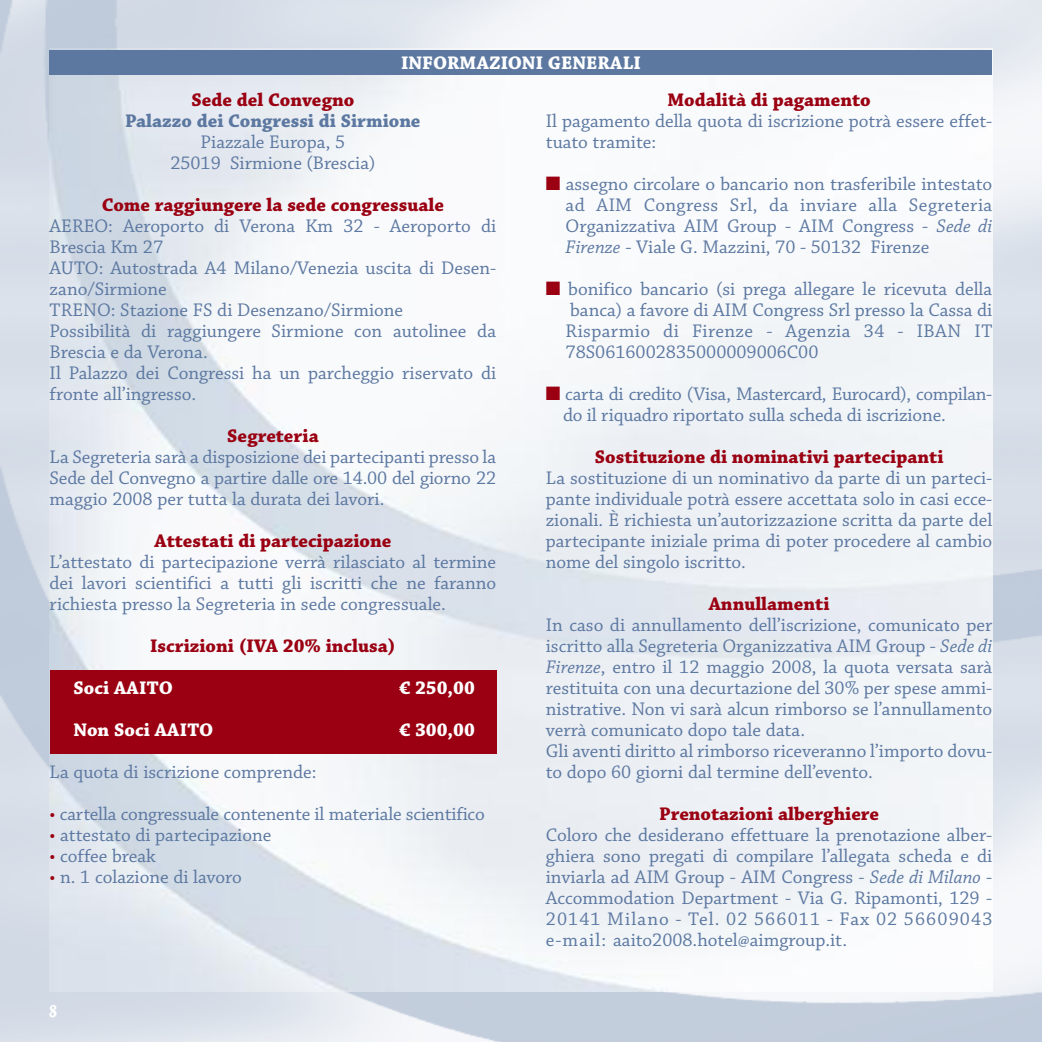
<style>
.page{position:relative;width:1042px;height:1042px;background:#fff}
.page>*{position:absolute;margin:0;border:0;box-sizing:border-box;transform-origin:0 0}
.t1{font:24.5px "Black Beard";color:#fff}
.t2{font:19.25px/21px "Chaparral Pro";color:#5c78a1;text-align:justify}
.t3{font:700 19.25px "Chaparral Pro";color:#9a0011}
.t4{font:700 19.25px "Chaparral Pro";letter-spacing:.005em;color:#fff}
.t5{font:700 19.25px "Chaparral Pro";color:#5c78a1}
.s1{color:#9a0011}
.s2{font-style:italic}
</style>
<div class="page">
<img style="left:0;top:0;width:1042px;height:1042px">
<img style="left:50px;top:49px;width:942px;height:942px">
<div style="left:50px;top:670px;width:446px;height:84px;background:#9a0011"></div>
<div style="left:50px;top:50px;width:942px;height:24px;background:#5c78a1"></div>
<p class="t4" style="left:401px;top:56px;width:241px">INFORmAZIONI GENERALI</p>
<p class="t3" style="left:191px;top:92px;width:164px">Sede del Convegno</p>
<p class="t5" style="left:125px;top:113px;width:297px">Palazzo dei Congressi di Sirmione</p>
<p class="t2" style="left:170px;top:133px;width:206px;text-align:center">Piazzale Europa, 5<br>25019 Sirmione (Brescia)</p>
<p class="t3" style="left:102px;top:197px;width:344px">Come raggiungere la sede congressuale</p>
<p class="t2" style="left:50px;top:217px;width:448px;text-align:left">AEREO: Aeroporto di Verona Km 32 - Aeroporto di Brescia Km 27<br>AuTO: Autostrada A4 Milano/Venezia uscita di Desen&shy;zano/Sirmione<br>TRENO: Stazione FS di Desenzano/Sirmione<br>Possibilità di raggiungere Sirmione con autolinee da Brescia e da Verona.<br>Il Palazzo dei Congressi ha un parcheggio riservato di fronte all’ingresso.</p>
<p class="t3" style="left:227px;top:428px;width:93px">Segreteria</p>
<p class="t2" style="left:50px;top:448px;width:448px">La Segreteria sarà a disposizione dei partecipanti presso la Sede del Convegno a partire dalle ore 14.00 del giorno 22 maggio 2008 per tutta la durata dei lavori.</p>
<p class="t3" style="left:154px;top:533px;width:238px">Attestati di partecipazione</p>
<p class="t2" style="left:50px;top:553px;width:448px">L’attestato di partecipazione verrà rilasciato al termine dei lavori scientifici a tutti gli iscritti che ne faranno richiesta presso la Segreteria in sede congressuale.</p>
<p class="t3" style="left:150px;top:638px;width:247px">Iscrizioni (IVA 20% inclusa)</p>
<p class="t4" style="left:73px;top:680px;width:101px">Soci AAITO</p>
<p class="t4" style="left:399px;top:680px;width:77px">€ 250,00</p>
<p class="t4" style="left:73px;top:722px;width:141px">Non Soci AAITO</p>
<p class="t4" style="left:399px;top:722px;width:77px">€ 300,00</p>
<p class="t2" style="left:50px;top:763px;width:268px">La quota di iscrizione comprende:</p>
<p class="t2" style="left:50px;top:805px;width:437px"><span class="s1">•</span> cartella congressuale contenente il materiale scientifico</p>
<p class="t2" style="left:50px;top:826px;width:223px"><span class="s1">•</span> attestato di partecipazione</p>
<p class="t2" style="left:50px;top:847px;width:108px"><span class="s1">•</span> coffee break</p>
<p class="t2" style="left:50px;top:868px;width:194px"><span class="s1">•</span> n. 1 colazione di lavoro</p>
<p class="t1" style="left:50px;top:1002px;width:9px">8</p>
<p class="t3" style="left:667px;top:92px;width:205px">modalità di pagamento</p>
<p class="t2" style="left:546px;top:112px;width:448px">Il pagamento della quota di iscrizione potrà essere effet&shy;tuato tramite:</p>
<p class="t2" style="left:566px;top:175px;width:428px;text-indent:-20px"><span class="s1">■</span> assegno circolare o bancario non trasferibile intestato ad AIM Congress Srl, da inviare alla Segreteria Organizzativa AIM Group - AIM Congress - <span class="s2">Sede di Firenze</span> - Viale G. Mazzini, 70 - 50132 Firenze</p>
<p class="t2" style="left:566px;top:280px;width:428px;text-indent:-20px"><span class="s1">■</span> bonifico bancario (si prega allegare le ricevuta della banca) a favore di AIM Congress Srl presso la Cassa di Risparmio di Firenze - Agenzia 34 - IBAN IT 78S0616002835000009006C00</p>
<p class="t2" style="left:563px;top:385px;width:431px;text-indent:-17px"><span class="s1">■</span> carta di credito (Visa, Mastercard, Eurocard), compilan&shy;do il riquadro riportato sulla scheda di iscrizione.</p>
<p class="t3" style="left:595px;top:449px;width:350px">Sostituzione di nominativi partecipanti</p>
<p class="t2" style="left:546px;top:469px;width:448px">La sostituzione di un nominativo da parte di un parteci&shy;pante individuale potrà essere accettata solo in casi ecce&shy;zionali. È richiesta un’autorizzazione scritta da parte del partecipante iniziale prima di poter procedere al cambio nome del singolo iscritto.</p>
<p class="t3" style="left:708px;top:596px;width:122px">Annullamenti</p>
<p class="t2" style="left:546px;top:616px;width:448px;text-align:left">In caso di annullamento dell’iscrizione, comunicato per iscritto alla Segreteria Organizzativa AIM Group - <span class="s2">Sede di Firenze</span>, entro il 12 maggio 2008, la quota versata sarà restituita con una decurtazione del 30% per spese ammi&shy;nistrative. Non vi sarà alcun rimborso se l’annullamento verrà comunicato dopo tale data.<br>Gli aventi diritto al rimborso riceveranno l’importo dovu&shy;to dopo 60 giorni dal termine dell’evento.</p>
<p class="t3" style="left:659px;top:806px;width:221px">Prenotazioni alberghiere</p>
<p class="t2" style="left:546px;top:826px;width:448px">Coloro che desiderano effettuare la prenotazione alber&shy;ghiera sono pregati di compilare l’allegata scheda e di inviarla ad AIM Group - AIM Congress - <span class="s2">Sede di Milano</span> - Accommodation Department - Via G. Ripamonti, 129 - 20141 Milano - Tel. 02 566011 - Fax 02 56609043 e-mail: aaito2008.hotel@aimgroup.it.</p>
</div>
